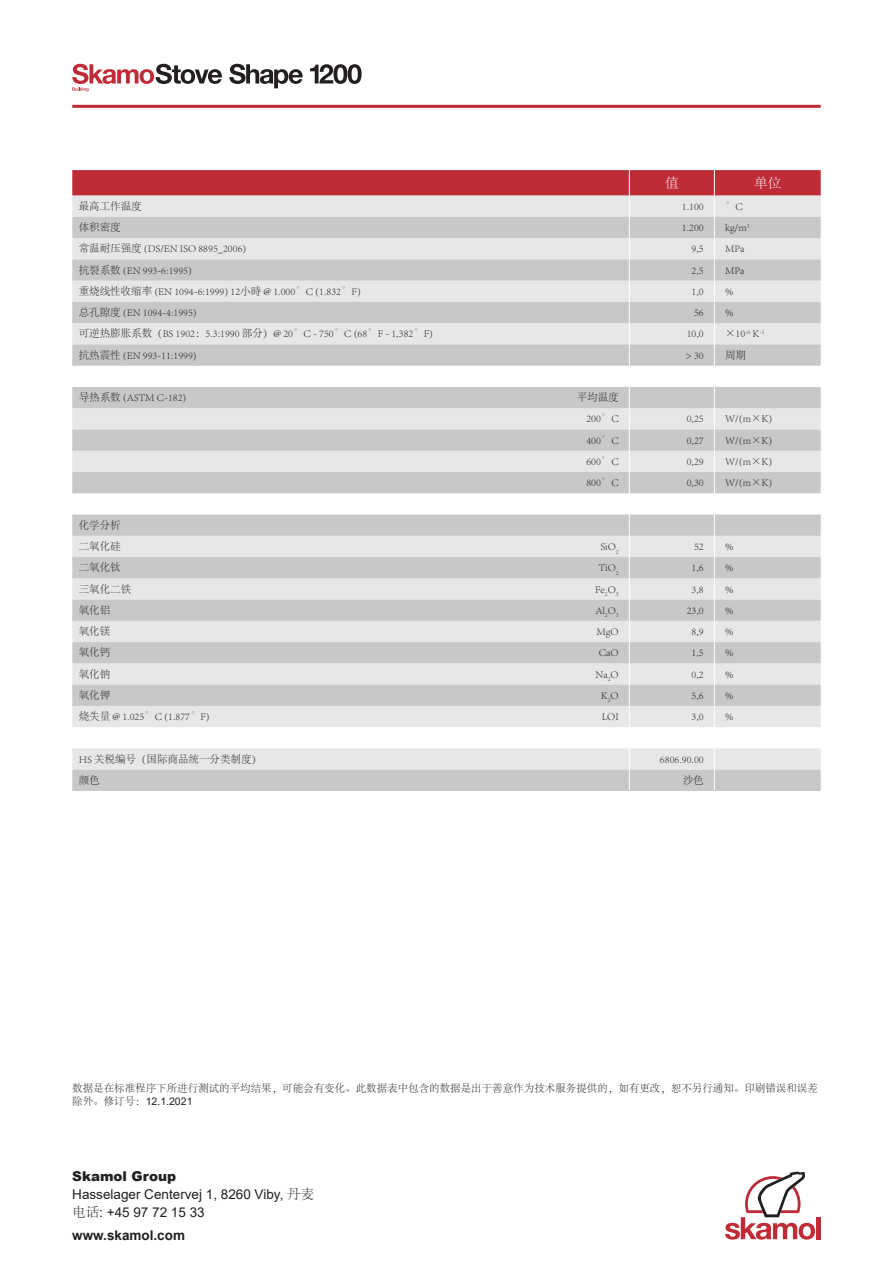
<style>
.page{position:relative;width:893px;height:1263px;background:#fff}
.page>*{position:absolute;margin:0;border:0;box-sizing:border-box;transform-origin:0 0}
.t1{font:13.5px/18px "Arial";color:#231f20}
.t2{font:700 13.5px "Arial";color:#231f20}
.t3{font:300 13.5px "Adobe Song Std";color:#fff}
.t4{font:300 10.5px/21.3px "Adobe Song Std";color:#231f20;text-align:right}
.t5{font:10.5px "Arial";color:#231f20}
.s1{font-family:"Adobe Song Std";font-weight:300}
.s2{font-weight:900}
</style>
<div class="page">
<svg style="left:229px;top:64px;width:74px;height:24px"></svg>
<svg style="left:310px;top:64px;width:52px;height:20px"></svg>
<svg style="left:72px;top:64px;width:150px;height:27px"></svg>
<hr style="left:72px;top:105px;width:749px;height:3px;background:#bf2b37">
<div style="left:816px;top:1217px;width:5px;height:22px;background:#bf2b37"></div>
<svg style="left:725px;top:1171px;width:90px;height:68px"></svg>
<svg style="left:72px;top:170px;width:749px;height:621px;background:#d9d4d6"></svg>
<p class="t3" style="left:665px;top:175px;width:15px">值</p>
<p class="t3" style="left:754px;top:175px;width:28px">单位</p>
<p class="t4" style="left:79px;top:196px;width:65px">最高工作温度</p>
<p class="t4" style="left:682px;top:196px;width:23px">1.100</p>
<p class="t4" style="left:725px;top:196px;width:19px">°C</p>
<p class="t4" style="left:79px;top:217px;width:43px">体积密度</p>
<p class="t4" style="left:682px;top:217px;width:23px">1.200</p>
<p class="t4" style="left:725px;top:217px;width:26px">kg/m<sup>3</sup></p>
<p class="t4" style="left:79px;top:238px;width:169px">常温耐压强度 (DS/EN ISO 8895_2006)</p>
<p class="t4" style="left:692px;top:238px;width:14px">9,5</p>
<p class="t4" style="left:725px;top:238px;width:21px">MPa</p>
<p class="t4" style="left:79px;top:260px;width:115px">抗裂系数 (EN 993-6:1995)</p>
<p class="t4" style="left:692px;top:260px;width:14px">2,5</p>
<p class="t4" style="left:725px;top:260px;width:21px">MPa</p>
<p class="t4" style="left:79px;top:281px;width:284px">重烧线性收缩率 (EN 1094-6:1999) 12小時 @ 1.000°C (1.832°F)</p>
<p class="t4" style="left:692px;top:281px;width:14px">1,0</p>
<p class="t4" style="left:725px;top:281px;width:10px">%</p>
<p class="t4" style="left:79px;top:302px;width:120px">总孔隙度 (EN 1094-4:1995)</p>
<p class="t4" style="left:694px;top:302px;width:11px">56</p>
<p class="t4" style="left:725px;top:302px;width:10px">%</p>
<p class="t4" style="left:79px;top:323px;width:356px">可逆热膨胀系数（BS 1902：5.3:1990 部分）@ 20°C - 750°C (68°F - 1,382°F)</p>
<p class="t4" style="left:687px;top:323px;width:19px">10,0</p>
<p class="t4" style="left:725px;top:323px;width:41px">×10<sup>-6</sup> K<sup>-1</sup></p>
<p class="t4" style="left:79px;top:345px;width:120px">抗热震性 (EN 993-11:1999)</p>
<p class="t4" style="left:685px;top:345px;width:20px">&gt; 30</p>
<p class="t4" style="left:725px;top:345px;width:22px">周期</p>
<p class="t4" style="left:79px;top:387px;width:109px">导热系数 (ASTM C-182)</p>
<p class="t4" style="left:577px;top:387px;width:43px">平均温度<br>200°C</p>
<p class="t4" style="left:687px;top:408px;width:19px">0,25</p>
<p class="t4" style="left:725px;top:408px;width:49px">W/(m×K)</p>
<p class="t4" style="left:79px;top:515px;width:44px;text-align:left">化学分析二氧化硅</p>
<p class="t4" style="left:586px;top:430px;width:34px">400°C</p>
<p class="t4" style="left:687px;top:430px;width:19px">0,27</p>
<p class="t4" style="left:725px;top:430px;width:49px">W/(m×K)</p>
<p class="t4" style="left:586px;top:451px;width:34px">600°C</p>
<p class="t4" style="left:687px;top:451px;width:19px">0,29</p>
<p class="t4" style="left:725px;top:451px;width:49px">W/(m×K)</p>
<p class="t4" style="left:586px;top:472px;width:34px">800°C</p>
<p class="t4" style="left:687px;top:472px;width:19px">0,30</p>
<p class="t4" style="left:725px;top:472px;width:49px">W/(m×K)</p>
<p class="t4" style="left:600px;top:536px;width:20px">SiO<sub>2</sub></p>
<p class="t4" style="left:694px;top:536px;width:11px">52</p>
<p class="t4" style="left:725px;top:536px;width:10px">%</p>
<p class="t4" style="left:79px;top:557px;width:43px">二氧化钛</p>
<p class="t4" style="left:599px;top:557px;width:21px">TiO<sub>2</sub></p>
<p class="t4" style="left:692px;top:557px;width:14px">1,6</p>
<p class="t4" style="left:725px;top:557px;width:10px">%</p>
<p class="t4" style="left:79px;top:578px;width:54px">三氧化二铁</p>
<p class="t4" style="left:595px;top:578px;width:25px">Fe<sub>2</sub>O<sub>3</sub></p>
<p class="t4" style="left:692px;top:578px;width:14px">3,8</p>
<p class="t4" style="left:725px;top:578px;width:10px">%</p>
<p class="t4" style="left:79px;top:600px;width:33px">氧化铝</p>
<p class="t4" style="left:595px;top:600px;width:25px">Al<sub>2</sub>O<sub>3</sub></p>
<p class="t4" style="left:687px;top:600px;width:19px">23,0</p>
<p class="t4" style="left:725px;top:600px;width:10px">%</p>
<p class="t4" style="left:79px;top:621px;width:33px">氧化镁</p>
<p class="t4" style="left:596px;top:621px;width:24px">MgO</p>
<p class="t4" style="left:692px;top:621px;width:14px">8,9</p>
<p class="t4" style="left:725px;top:621px;width:10px">%</p>
<p class="t4" style="left:79px;top:642px;width:33px">氧化钙</p>
<p class="t4" style="left:599px;top:642px;width:21px">CaO</p>
<p class="t4" style="left:692px;top:642px;width:14px">1,5</p>
<p class="t4" style="left:725px;top:642px;width:10px">%</p>
<p class="t4" style="left:79px;top:664px;width:33px">氧化钠</p>
<p class="t4" style="left:595px;top:664px;width:25px">Na<sub>2</sub>O</p>
<p class="t4" style="left:692px;top:663px;width:14px">0,2</p>
<p class="t4" style="left:725px;top:663px;width:10px">%</p>
<p class="t4" style="left:79px;top:685px;width:33px">氧化钾</p>
<p class="t4" style="left:601px;top:685px;width:19px">K<sub>2</sub>O</p>
<p class="t4" style="left:692px;top:685px;width:14px">5,6</p>
<p class="t4" style="left:725px;top:685px;width:10px">%</p>
<p class="t4" style="left:79px;top:706px;width:133px">烧失量 @ 1.025°C (1.877°F)</p>
<p class="t4" style="left:602px;top:706px;width:18px">LOI</p>
<p class="t4" style="left:692px;top:706px;width:14px">3,0</p>
<p class="t4" style="left:725px;top:706px;width:10px">%</p>
<p class="t4" style="left:79px;top:749px;width:185px">HS 关税编号（国际商品统一分类制度）</p>
<p class="t4" style="left:660px;top:749px;width:45px">6806.90.00</p>
<p class="t4" style="left:79px;top:770px;width:22px">颜色</p>
<p class="t4" style="left:683px;top:770px;width:22px">沙色</p>
<p class="t4" style="left:72px;top:1077px;width:747px">数据是在标准程序下所进行测试的平均结果，可能会有变化。此数据表中包含的数据是出于善意作为技术服务提供的，如有更改，恕不另行通知。印刷错误和误差</p>
<p class="t5" style="left:72px;top:1094px;width:122px"><span class="s1">除外。修订号：</span>12.1.2021</p>
<p class="t1" style="left:72px;top:1167px;width:243px"><span class="s2">Skamol Group<br></span>Hasselager Centervej 1, 8260 Viby, <span class="s1">丹麦电话</span>: +45 97 72 15 33</p>
<p class="t2" style="left:72px;top:1225px;width:114px">www.skamol.com</p>
</div>
